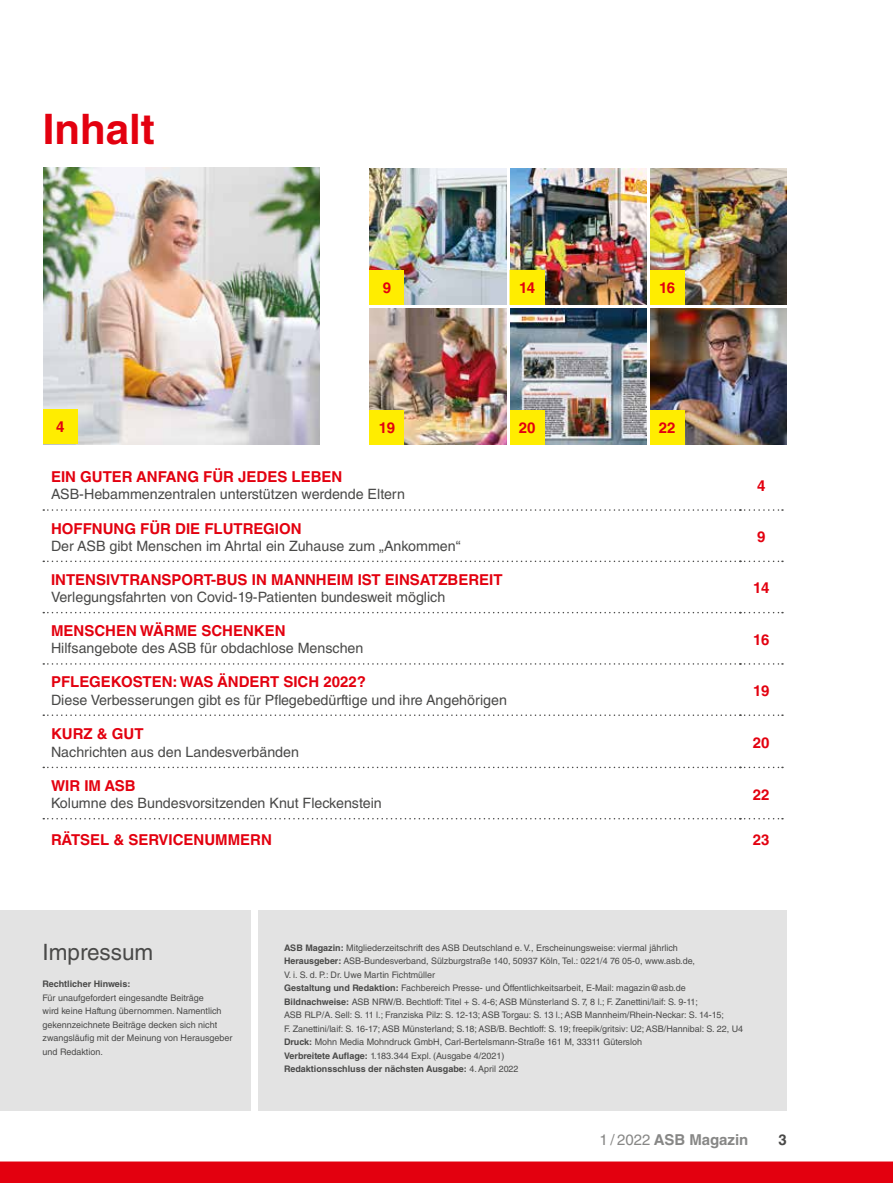
<style>
.page{position:relative;width:893px;height:1183px;background:#fff}
.page>*{position:absolute;margin:0;border:0;box-sizing:border-box;transform-origin:0 0}
.t1{font:700 42px "Helvetica LT Std";color:#e3000f}
.t2{font:22.5px "Helvetica LT Std";color:#494948}
.t3{font:700 15px "Helvetica LT Std";color:#e3000f}
.t4{font:700 15px "Helvetica LT Std";color:#878786}
.t5{font:700 15px "Helvetica LT Std";color:#494948}
.t6{font:14.25px "Helvetica LT Std";color:#494948}
.t7{font:9px/13.5px "Helvetica LT Std";color:#494948}
.t8{font:700 9px "Helvetica LT Std";color:#494948}
.s1{font-weight:700}
.s2{font-weight:400}
</style>
<div class="page">
<img style="left:43px;top:167px;width:277px;height:277px">
<img style="left:370px;top:168px;width:136px;height:136px">
<svg style="left:43px;top:509px;width:740px;height:1px"></svg>
<svg style="left:43px;top:560px;width:740px;height:2px"></svg>
<svg style="left:43px;top:611px;width:740px;height:2px"></svg>
<svg style="left:43px;top:663px;width:740px;height:1px"></svg>
<svg style="left:43px;top:714px;width:740px;height:1px"></svg>
<svg style="left:43px;top:766px;width:740px;height:2px"></svg>
<svg style="left:43px;top:818px;width:740px;height:1px"></svg>
<div style="left:43px;top:410px;width:34px;height:34px;background:#ffed00"></div>
<img style="left:370px;top:308px;width:136px;height:137px">
<img style="left:510px;top:308px;width:136px;height:137px">
<div style="left:370px;top:411px;width:34px;height:34px;background:#ffed00"></div>
<img style="left:650px;top:308px;width:136px;height:137px">
<div style="left:510px;top:411px;width:34px;height:34px;background:#ffed00"></div>
<div style="left:650px;top:411px;width:34px;height:34px;background:#ffed00"></div>
<div style="left:370px;top:270px;width:34px;height:34px;background:#ffed00"></div>
<img style="left:510px;top:168px;width:136px;height:136px">
<div style="left:510px;top:270px;width:34px;height:34px;background:#ffed00"></div>
<img style="left:650px;top:168px;width:136px;height:136px">
<div style="left:650px;top:270px;width:34px;height:34px;background:#ffed00"></div>
<div style="left:0;top:910px;width:250px;height:200px;background:#e3e3e3"></div>
<div style="left:258px;top:910px;width:529px;height:200px;background:#e3e3e3"></div>
<div style="left:0;top:1161px;width:893px;height:21px;background:#e3000f"></div>
<h1 class="t1" style="left:43px;top:104px;width:114px">Inhalt</h1>
<h3 class="t3" style="left:383px;top:278px;width:10px">9</h3>
<h3 class="t3" style="left:519px;top:278px;width:18px">14</h3>
<h3 class="t3" style="left:659px;top:278px;width:18px">16</h3>
<h3 class="t3" style="left:56px;top:418px;width:10px">4</h3>
<h3 class="t3" style="left:379px;top:419px;width:18px">19</h3>
<h3 class="t3" style="left:519px;top:419px;width:18px">20</h3>
<h3 class="t3" style="left:659px;top:419px;width:18px">22</h3>
<h3 class="t3" style="left:51px;top:467px;width:293px">EIN GUTER ANFANG FÜR JEDES LEBEN</h3>
<h3 class="t6" style="left:51px;top:486px;width:355px">ASB-Hebammenzentralen unterstützen werdende Eltern</h3>
<h3 class="t3" style="left:51px;top:519px;width:252px">HOFFNUNG FÜR DIE FLUTREGION</h3>
<h3 class="t6" style="left:51px;top:537px;width:411px">Der ASB gibt Menschen im Ahrtal ein Zuhause zum „Ankommen“</h3>
<h3 class="t3" style="left:51px;top:570px;width:453px">INTENSIVTRANSPORT-BUS IN MANNHEIM IST EINSATZBEREIT</h3>
<h3 class="t6" style="left:51px;top:588px;width:396px">Verlegungsfahrten von Covid-19-Patienten bundesweit möglich</h3>
<h3 class="t3" style="left:51px;top:621px;width:236px">MENSCHEN WÄRME SCHENKEN</h3>
<h3 class="t6" style="left:51px;top:640px;width:314px">Hilfsangebote des ASB für obdachlose Menschen</h3>
<h3 class="t3" style="left:51px;top:672px;width:316px">PFLEGEKOSTEN: WAS ÄNDERT SICH 2022?</h3>
<h3 class="t6" style="left:51px;top:691px;width:457px">Diese Verbesserungen gibt es für Pflegebedürftige und ihre Angehörigen</h3>
<h3 class="t3" style="left:51px;top:724px;width:94px">KURZ &amp; GUT</h3>
<h3 class="t6" style="left:51px;top:743px;width:250px">Nachrichten aus den Landesverbänden</h3>
<h3 class="t3" style="left:51px;top:776px;width:86px">WIR IM ASB</h3>
<h3 class="t6" style="left:51px;top:794px;width:332px">Kolumne des Bundesvorsitzenden Knut Fleckenstein</h3>
<h3 class="t3" style="left:757px;top:476px;width:10px">4</h3>
<h3 class="t3" style="left:757px;top:527px;width:10px">9</h3>
<h3 class="t3" style="left:753px;top:579px;width:18px">14</h3>
<h3 class="t3" style="left:753px;top:630px;width:18px">16</h3>
<h3 class="t3" style="left:753px;top:681px;width:18px">19</h3>
<h3 class="t3" style="left:753px;top:733px;width:18px">20</h3>
<h3 class="t3" style="left:753px;top:784px;width:18px">22</h3>
<h3 class="t3" style="left:51px;top:830px;width:222px">RÄTSEL &amp; SERVICENUMMERN</h3>
<h3 class="t3" style="left:753px;top:830px;width:18px">23</h3>
<h2 class="t2" style="left:43px;top:938px;width:112px">Impressum</h2>
<p class="t8" style="left:43px;top:978px;width:89px">Rechtlicher Hinweis:</p>
<p class="t7" style="left:43px;top:990px;width:192px">Für unaufgefordert eingesandte Beiträge<br>wird keine Haftung übernommen. Namentlich gekennzeichnete Beiträge decken sich nicht zwangsläufig mit der Meinung von Herausgeber und Redaktion.</p>
<p class="t7" style="left:284px;top:940px;width:461px"><span class="s1">ASB Magazin:</span> Mitgliederzeitschrift des ASB Deutschland e. V., Erscheinungsweise: viermal jährlich<br><span class="s1">Herausgeber:</span> ASB-Bundesverband, Sülzburgstraße 140, 50937 Köln, Tel.: 0221/4 76 05-0, www.asb.de,<br>V. i. S. d. P.: Dr. Uwe Martin Fichtmüller<br><span class="s1">Gestaltung und Redaktion:</span> Fachbereich Presse- und Öffentlichkeitsarbeit, E-Mail: magazin@asb.de <span class="s1">Bildnachweise:</span> ASB NRW/B. Bechtloff: Titel + S. 4-6; ASB Münsterland S. 7, 8 l.; F. Zanettini/laif: S. 9-11;<br>ASB RLP/A. Sell: S. 11 l.; Franziska Pilz: S. 12-13; ASB Torgau: S. 13 l.; ASB Mannheim/Rhein-Neckar: S. 14-15;<br>F. Zanettini/laif: S. 16-17; ASB Münsterland; S.18; ASB/B. Bechtloff: S. 19; freepik/gritsiv: U2; ASB/Hannibal: S. 22, U4<br><span class="s1">Druck:</span> Mohn Media Mohndruck GmbH, Carl-Bertelsmann-Straße 161 M, 33311 Gütersloh<br><span class="s1">Verbreitete Auflage:</span> 1.183.344 Expl. (Ausgabe 4/2021)<br><span class="s1">Redaktionsschluss der nächsten Ausgabe:</span> 4. April 2022</p>
<h3 class="t4" style="left:600px;top:1130px;width:150px"><span class="s2">1 / 2022</span> ASB Magazin</h3>
<h3 class="t5" style="left:778px;top:1130px;width:10px">3</h3>
</div>
